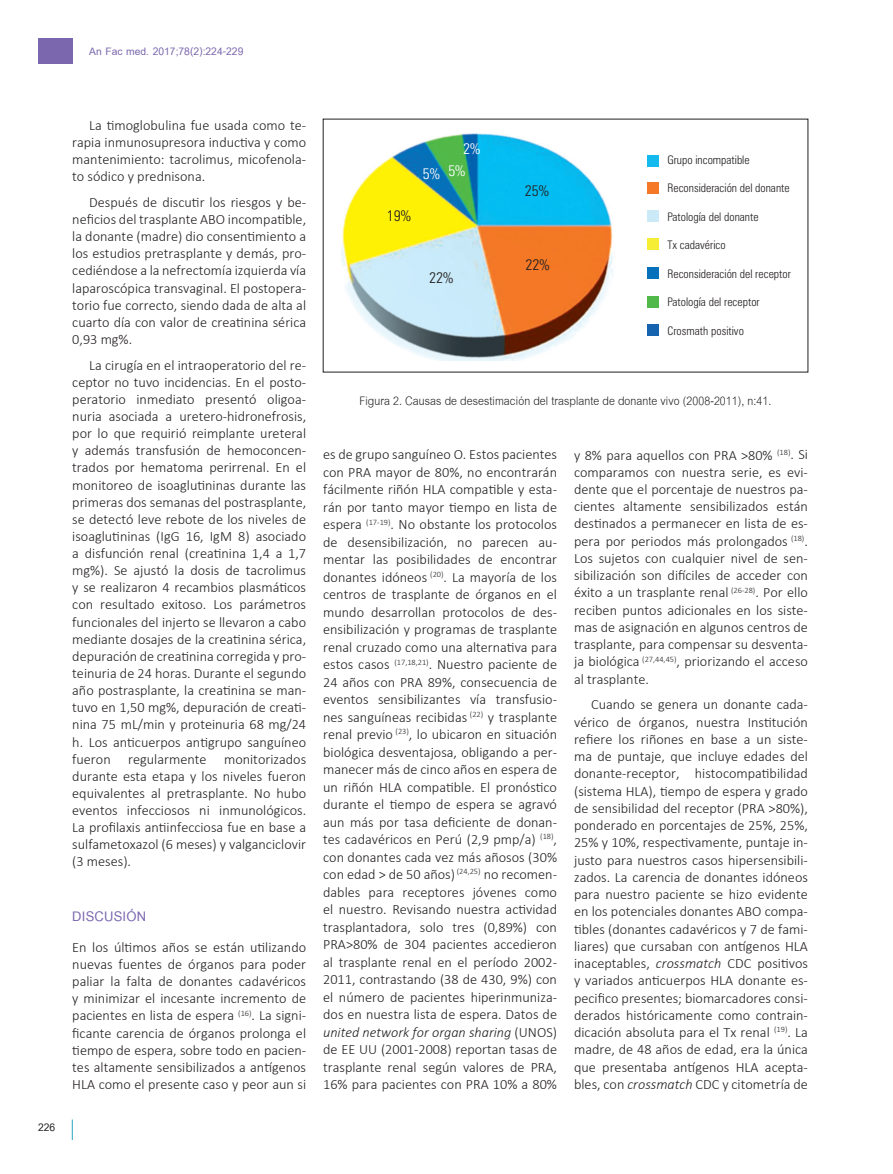
<style>
.page{position:relative;width:893px;height:1174px;background:#fff}
.page>*{position:absolute;margin:0;border:0;box-sizing:border-box;transform-origin:0 0}
.t1{font:700 20.25px "Cordia UPC";letter-spacing:.01em;color:#7a67ae}
.t2{font:18px "Cordia UPC";letter-spacing:.005em;color:#231f20;scale:.9 1}
.t3{font:700 15.75px "Cordia UPC";color:#7a67ae}
.t4{font:700 15.75px "Cordia UPC";color:#231f20}
.t5{font:300 condensed 15.15px "Zurich BT";color:#231f20}
.t6{font:300 condensed 15.15px "Zurich BT";color:#fff}
.t7{font:300 14.25px/17.1px "Calibri";color:#231f20;text-align:justify}
.t8{font:300 condensed 11.85px "Zurich BT";color:#231f20}
.s1{font-style:italic}
</style>
<div class="page">
<div style="left:38px;top:38px;width:34px;height:26px;background:#7a67ae"></div>
<svg style="left:72px;top:1119px;width:1px;height:21px"></svg>
<img style="left:341px;top:133px;width:272px;height:227px">
<div style="left:647px;top:155px;width:12px;height:12px;background:#14baee"></div>
<div style="left:647px;top:182px;width:12px;height:12px;background:#f47825"></div>
<div style="left:647px;top:210px;width:12px;height:12px;background:#caeaf8"></div>
<div style="left:647px;top:238px;width:12px;height:12px;background:#f6ee34"></div>
<div style="left:647px;top:267px;width:12px;height:12px;background:#0671ba"></div>
<div style="left:647px;top:296px;width:12px;height:12px;background:#50b94a"></div>
<div style="left:647px;top:324px;width:12px;height:12px;background:#1663b0"></div>
<p class="t3" style="left:89px;top:41px;width:156px">An Fac med. 2017;78(2):224-229</p>
<p class="t4" style="left:38px;top:1118px;width:19px">226</p>
<p class="t7" style="left:72px;top:116px;width:235px;text-indent:17px">La timoglobulina fue usada como te&shy;rapia inmunosupresora inductiva y como mantenimiento: tacrolimus, micofenola&shy;to sódico y prednisona.</p>
<p class="t7" style="left:72px;top:193px;width:235px;text-indent:17px">Después de discutir los riesgos y be&shy;neficios del trasplante ABO incompatible, la donante (madre) dio consentimiento a los estudios pretrasplante y demás, pro&shy;cediéndose a la nefrectomía izquierda vía laparoscópica transvaginal. El postopera&shy;torio fue correcto, siendo dada de alta al cuarto día con valor de creatinina sérica 0,93 mg%.</p>
<p class="t7" style="left:72px;top:356px;width:235px;text-indent:17px">La cirugía en el intraoperatorio del re&shy;ceptor no tuvo incidencias. En el posto&shy;peratorio inmediato presentó oligoa&shy;nuria asociada a uretero-hidronefrosis, por lo que requirió reimplante ureteral y además transfusión de hemoconcen&shy;trados por hematoma perirrenal. En el monitoreo de isoaglutininas durante las primeras dos semanas del postrasplante, se detectó leve rebote de los niveles de isoaglutininas (IgG 16, IgM 8) asociado a disfunción renal (creatinina 1,4 a 1,7 mg%). Se ajustó la dosis de tacrolimus y se realizaron 4 recambios plasmáticos con resultado exitoso. Los parámetros funcionales del injerto se llevaron a cabo mediante dosajes de la creatinina sérica, depuración de creatinina corregida y pro&shy;teinuria de 24 horas. Durante el segundo año postrasplante, la creatinina se man&shy;tuvo en 1,50 mg%, depuración de creati&shy;nina 75 mL/min y proteinuria 68 mg/24 h. Los anticuerpos antigrupo sanguíneo fueron regularmente monitorizados durante esta etapa y los niveles fueron equivalentes al pretrasplante. No hubo eventos infecciosos ni inmunológicos.<br>La profilaxis antiinfecciosa fue en base a sulfametoxazol (6 meses) y valganciclovir (3 meses).</p>
<h1 class="t1" style="left:72px;top:903px;width:75px">DISCUSIÓN</h1>
<p class="t7" style="left:72px;top:938px;width:235px">En los últimos años se están utilizando nuevas fuentes de órganos para poder paliar la falta de donantes cadavéricos y minimizar el incesante incremento de pacientes en lista de espera <sup>(16)</sup>. La signi&shy;ficante carencia de órganos prolonga el tiempo de espera, sobre todo en pacien&shy;tes altamente sensibilizados a antígenos HLA como el presente caso y peor aun si</p>
<p class="t5" style="left:387px;top:206px;width:26px">19%</p>
<p class="t6" style="left:463px;top:140px;width:19px">2%</p>
<p class="t6" style="left:423px;top:163px;width:44px">5% 5%</p>
<p class="t5" style="left:429px;top:269px;width:26px">22%</p>
<p class="t5" style="left:525px;top:181px;width:26px">25%</p>
<p class="t5" style="left:526px;top:255px;width:26px">22%</p>
<p class="t8" style="left:667px;top:153px;width:84px">Grupo incompatible</p>
<p class="t8" style="left:667px;top:181px;width:124px">Reconsideración del donante</p>
<p class="t8" style="left:667px;top:209px;width:93px">Patología del donante</p>
<p class="t8" style="left:667px;top:238px;width:60px">Tx cadavérico</p>
<p class="t8" style="left:667px;top:266px;width:125px">Reconsideración del receptor</p>
<p class="t8" style="left:667px;top:295px;width:94px">Patología del receptor</p>
<p class="t8" style="left:667px;top:323px;width:78px">Crosmath positivo</p>
<p class="t2" style="left:359px;top:389px;width:459px">Figura 2. Causas de desestimación del trasplante de donante vivo (2008-2011), n:41.</p>
<p class="t7" style="left:323px;top:446px;width:235px;line-height:17.5px">es de grupo sanguíneo O. Estos pacientes con PRA mayor de 80%, no encontrarán fácilmente riñón HLA compatible y esta&shy;rán por tanto mayor tiempo en lista de espera <sup>(17-19)</sup>. No obstante los protocolos de desensibilización, no parecen au&shy;mentar las posibilidades de encontrar donantes idóneos <sup>(20)</sup>. La mayoría de los centros de trasplante de órganos en el mundo desarrollan protocolos de des&shy;ensibilización y programas de trasplante renal cruzado como una alternativa para estos casos <sup>(17,18,21)</sup>. Nuestro paciente de 24 años con PRA 89%, consecuencia de eventos sensibilizantes vía transfusio&shy;nes sanguíneas recibidas <sup>(22)</sup> y trasplante renal previo <sup>(23)</sup>, lo ubicaron en situación biológica desventajosa, obligando a per&shy;manecer más de cinco años en espera de un riñón HLA compatible. El pronóstico durante el tiempo de espera se agravó aun más por tasa deficiente de donan&shy;tes cadavéricos en Perú (2,9 pmp/a) <sup>(18)</sup>, con donantes cada vez más añosos (30% con edad &gt; de 50 años) <sup>(24,25)</sup> no recomen&shy;dables para receptores jóvenes como el nuestro. Revisando nuestra actividad trasplantadora, solo tres (0,89%) con PRA&gt;80% de 304 pacientes accedieron al trasplante renal en el período 2002- 2011, contrastando (38 de 430, 9%) con el número de pacientes hiperinmuniza&shy;dos en nuestra lista de espera. Datos de <span class="s1">united network for organ sharing</span> (UNOS) de EE UU (2001-2008) reportan tasas de trasplante renal según valores de PRA, 16% para pacientes con PRA 10% a 80%</p>
<p class="t7" style="left:574px;top:446px;width:235px">y 8% para aquellos con PRA &gt;80% <sup>(18)</sup>. Si comparamos con nuestra serie, es evi&shy;dente que el porcentaje de nuestros pa&shy;cientes altamente sensibilizados están destinados a permanecer en lista de es&shy;pera por periodos más prolongados <sup>(18)</sup>.<br>Los sujetos con cualquier nivel de sen&shy;sibilización son difíciles de acceder con éxito a un trasplante renal <sup>(26-28)</sup>. Por ello reciben puntos adicionales en los siste&shy;mas de asignación en algunos centros de trasplante, para compensar su desventa&shy;ja biológica <sup>(27,44,45)</sup>, priorizando el acceso al trasplante.</p>
<p class="t7" style="left:574px;top:696px;width:235px;text-indent:17px">Cuando se genera un donante cada&shy;vérico de órganos, nuestra Institución refiere los riñones en base a un siste&shy;ma de puntaje, que incluye edades del donante-receptor, histocompatibilidad (sistema HLA), tiempo de espera y grado de sensibilidad del receptor (PRA &gt;80%), ponderado en porcentajes de 25%, 25%, 25% y 10%, respectivamente, puntaje in&shy;justo para nuestros casos hipersensibili&shy;zados. La carencia de donantes idóneos para nuestro paciente se hizo evidente en los potenciales donantes ABO compa&shy;tibles (donantes cadavéricos y 7 de fami&shy;liares) que cursaban con antígenos HLA inaceptables, <span class="s1">crossmatch</span> CDC positivos y variados anticuerpos HLA donante es&shy;pecifico presentes; biomarcadores consi&shy;derados históricamente como contrain&shy;dicación absoluta para el Tx renal <sup>(19)</sup>. La madre, de 48 años de edad, era la única que presentaba antígenos HLA acepta&shy;bles, con <span class="s1">crossmatch</span> CDC y citometría de</p>
</div>
